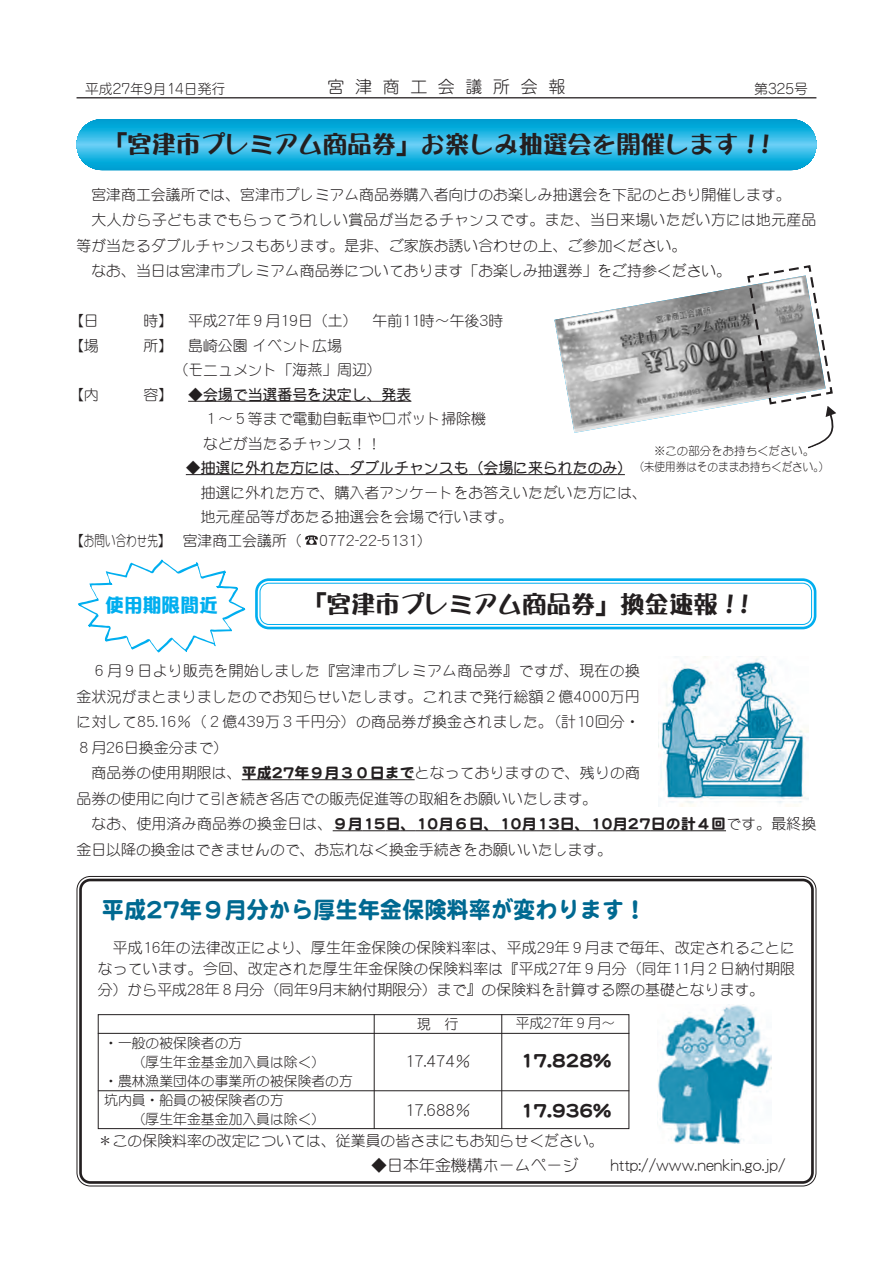
<style>
.page{position:relative;width:893px;height:1263px;background:#fff}
.page>*{position:absolute;margin:0;border:0;box-sizing:border-box;transform-origin:0 0}
.t1{font:24.45px "DFPPOP Corn CID W12";color:#231f20}
.t2{font:600 23.4px "DFP Maru Gothic CID";color:#006991;scale:.95 1}
.t3{font:19.2px "DFPPOP1 CID W12";color:#00aeef}
.t4{font:600 18px "DFP Maru Gothic CID";color:#231f20}
.t5{font:300 16.95px "Jun 101";letter-spacing:.625em;color:#231f20}
.t6{font:300 15.9px "DFP Maru Gothic CID";color:#231f20}
.t7{font:300 14.85px/25.5px "DFP Maru Gothic CID";color:#231f20;text-align:justify}
.t8{font:700 14.85px "DFP Maru Gothic CID";color:#231f20}
.t9{font:300 13.8px "DFP Maru Gothic CID";color:#231f20}
.t10{font:300 13.8px "Jun 101";color:#231f20}
.t11{font:300 11.7px/15.9px "DFP Maru Gothic CID";letter-spacing:-.015em;color:#231f20;text-align:center}
.s1{font-weight:300}
.s2{font-weight:600}
</style>
<div class="page">
<svg style="left:255px;top:578px;width:562px;height:52px"></svg>
<svg style="left:78px;top:877px;width:737px;height:308px"></svg>
<img style="left:657px;top:1004px;width:115px;height:139px">
<div style="left:98px;top:1015px;width:531px;height:113px;background:#fff"></div>
<div style="left:98px;top:1014px;width:531px;height:115px;border:1px solid #231f20"></div>
<hr style="left:242px;top:779px;width:30px;height:1px;background:#231f20">
<svg style="left:272px;top:779px;width:23px;height:1px"></svg>
<hr style="left:295px;top:779px;width:120px;height:1px;background:#231f20">
<hr style="left:333px;top:830px;width:30px;height:1px;background:#231f20">
<svg style="left:363px;top:830px;width:76px;height:1px"></svg>
<hr style="left:439px;top:830px;width:45px;height:1px;background:#231f20">
<svg style="left:484px;top:830px;width:167px;height:1px"></svg>
<hr style="left:651px;top:830px;width:75px;height:1px;background:#231f20">
<hr style="left:77px;top:97px;width:739px;height:1px;background:#231f20">
<hr style="left:188px;top:401px;width:179px;height:1px;background:#231f20">
<svg style="left:367px;top:401px;width:44px;height:1px"></svg>
<hr style="left:186px;top:474px;width:149px;height:1px;background:#231f20">
<svg style="left:335px;top:474px;width:15px;height:1px"></svg>
<hr style="left:350px;top:474px;width:119px;height:1px;background:#231f20">
<svg style="left:469px;top:474px;width:14px;height:1px"></svg>
<hr style="left:483px;top:474px;width:134px;height:1px;background:#231f20">
<hr style="left:98px;top:1033px;width:531px;height:1px;background:#231f20">
<hr style="left:98px;top:1090px;width:531px;height:1px;background:#231f20">
<hr style="left:501px;top:1014px;width:1px;height:115px;background:#231f20">
<hr style="left:374px;top:1014px;width:1px;height:115px;background:#231f20">
<div style="left:77px;top:119px;width:739px;height:51px;background:#009cd0;border-radius:26px"></div>
<div style="left:82px;top:121px;width:729px;height:47px;background:#00a6d8"></div>
<div style="left:77px;top:128px;width:739px;height:33px;background:#06acdc"></div>
<div style="left:77px;top:129px;width:739px;height:31px;background:#0aaedd"></div>
<div style="left:77px;top:130px;width:739px;height:29px;background:#10b0df"></div>
<div style="left:77px;top:131px;width:739px;height:27px;background:#18b3e1"></div>
<div style="left:77px;top:132px;width:739px;height:25px;background:#20b5e3"></div>
<div style="left:77px;top:134px;width:739px;height:22px;background:#24b7e5"></div>
<div style="left:77px;top:134px;width:739px;height:21px;background:#2bb9e6"></div>
<div style="left:77px;top:135px;width:739px;height:19px;background:#31bbe7"></div>
<div style="left:77px;top:136px;width:739px;height:17px;background:#36bde8"></div>
<div style="left:77px;top:137px;width:739px;height:15px;background:#3dbfea"></div>
<div style="left:77px;top:138px;width:739px;height:13px;background:#44c2ec"></div>
<div style="left:77px;top:139px;width:739px;height:11px;background:#49c3ed"></div>
<div style="left:77px;top:140px;width:739px;height:9px;background:#4fc5ef"></div>
<div style="left:77px;top:141px;width:739px;height:7px;background:#58c8f1"></div>
<div style="left:77px;top:142px;width:739px;height:5px;background:#5fcbf3"></div>
<hr style="left:77px;top:143px;width:739px;height:3px;background:#63ccf4">
<hr style="left:77px;top:144px;width:739px;height:1px;background:#6bcff6">
<svg style="left:305px;top:535px;width:13px;height:10px"></svg>
<svg style="left:78px;top:559px;width:167px;height:93px"></svg>
<img style="left:660px;top:657px;width:148px;height:149px">
<svg style="left:554px;top:265px;width:282px;height:184px"></svg>
<p class="t10" style="left:85px;top:79px;width:142px">平成27年9月14日発行</p>
<p class="t5" style="left:327px;top:76px;width:240px">宮津商工会議所会報</p>
<p class="t10" style="left:754px;top:79px;width:55px">第325号</p>
<h1 class="t1" style="left:103px;top:131px;width:676px">「宮津市プレミアム商品券」お楽しみ抽選会を開催します！！</h1>
<p class="t7" style="left:91px;top:182px;width:701px">宮津商工会議所では、宮津市プレミアム商品券購入者向けのお楽しみ抽選会を下記のとおり開催します。</p>
<p class="t7" style="left:92px;top:207px;width:726px">大人から子どもまでもらってうれしい賞品が当たるチャンスです。また、当日来場いただい方には地元産品</p>
<p class="t7" style="left:77px;top:233px;width:612px">等が当たるダブルチャンスもあります。是非、ご家族お誘い合わせの上、ご参加ください。</p>
<p class="t7" style="left:91px;top:258px;width:641px">なお、当日は宮津市プレミアム商品券についております「お楽しみ抽選券」をご持参ください。</p>
<p class="t7" style="left:69px;top:308px;width:451px">【日　　　時】 平成27年９月19日（土） 午前11時～午後3時　</p>
<p class="t7" style="left:69px;top:332px;width:274px">【場　　　所】 島崎公園イベント広場</p>
<p class="t7" style="left:174px;top:357px;width:210px">（モニュメント「海燕」周辺）</p>
<p class="t8" style="left:69px;top:386px;width:344px"><span class="s1">【内　　　容】</span> ◆会場で当選番号を決定し、発表</p>
<p class="t7" style="left:203px;top:406px;width:284px">１～５等まで電動自転車やロボット掃除機</p>
<p class="t7" style="left:203px;top:430px;width:180px">などが当たるチャンス！！</p>
<p class="t8" style="left:186px;top:460px;width:448px">◆抽選に外れた方には、ダブルチャンスも（会場に来られたのみ）</p>
<p class="t7" style="left:201px;top:479px;width:448px">抽選に外れた方で、購入者アンケートをお答えいただいた方には、</p>
<p class="t7" style="left:201px;top:504px;width:314px">地元産品等があたる抽選会を会場で行います。</p>
<p class="t7" style="left:69px;top:528px;width:364px">【お問い合わせ先】 宮津商工会議所（ 0772-22-5131）</p>
<p class="t11" style="left:633px;top:443px;width:198px">※この部分をお持ちください。<br>（未使用券はそのままお持ちください。）</p>
<p class="t3" style="left:105px;top:594px;width:114px">使用期限間近</p>
<h1 class="t1" style="left:302px;top:591px;width:456px">「宮津市プレミアム商品券」換金速報！！</h1>
<p class="t7" style="left:77px;top:658px;width:565px;text-indent:15px">６月９日より販売を開始しました『宮津市プレミアム商品券』ですが、現在の換金状況がまとまりましたのでお知らせいたします。これまで発行総額２億4000万円に対して85.16％（２億439万３千円分）の商品券が換金されました。（計10回分・８月26日換金分まで）</p>
<p class="t7" style="left:77px;top:760px;width:565px;text-indent:15px">商品券の使用期限は、<span class="s2">平成27年９月３０日まで</span>となっておりますので、残りの商品券の使用に向けて引き続き各店での販売促進等の取組をお願いいたします。</p>
<p class="t7" style="left:77px;top:811px;width:741px;text-indent:15px">なお、使用済み商品券の換金日は、<span class="s2">９月15日、10月６日、10月13日、10月27日の計４回</span>です。最終換金日以降の換金はできませんので、お忘れなく換金手続きをお願いいたします。</p>
<h2 class="t2" style="left:102px;top:897px;width:575px">平成27年９月分から厚生年金保険料率が変わります！</h2>
<p class="t7" style="left:98px;top:936px;width:699px;line-height:21.3px;text-indent:15px">平成16年の法律改正により、厚生年金保険の保険料率は、平成29年９月まで毎年、改定されることになっています。今回、改定された厚生年金保険の保険料率は『平成27年９月分（同年11月２日納付期限分）から平成28年８月分（同年9月末納付期限分）まで』の保険料を計算する際の基礎となります。</p>
<p class="t9" style="left:104px;top:1035px;width:140px">・一般の被保険者の方</p>
<p class="t9" style="left:132px;top:1054px;width:195px">（厚生年金基金加入員は除く）</p>
<p class="t9" style="left:104px;top:1074px;width:250px">・農林漁業団体の事業所の被保険者の方</p>
<p class="t9" style="left:104px;top:1093px;width:181px">坑内員・船員の被保険者の方</p>
<p class="t9" style="left:132px;top:1112px;width:195px">（厚生年金基金加入員は除く）</p>
<p class="t9" style="left:417px;top:1016px;width:43px">現　行</p>
<p class="t6" style="left:405px;top:1052px;width:68px">17.474％</p>
<p class="t6" style="left:405px;top:1102px;width:68px">17.688％</p>
<p class="t9" style="left:516px;top:1016px;width:101px">平成27年９月～</p>
<p class="t4" style="left:520px;top:1050px;width:93px">17.828％</p>
<p class="t4" style="left:520px;top:1101px;width:93px">17.936％</p>
<p class="t7" style="left:98px;top:1128px;width:507px">＊この保険料率の改定については、従業員の皆さまにもお知らせください。</p>
<p class="t6" style="left:371px;top:1156px;width:416px">◆日本年金機構ホームページ　　http://www.nenkin.go.jp/</p>
</div>
